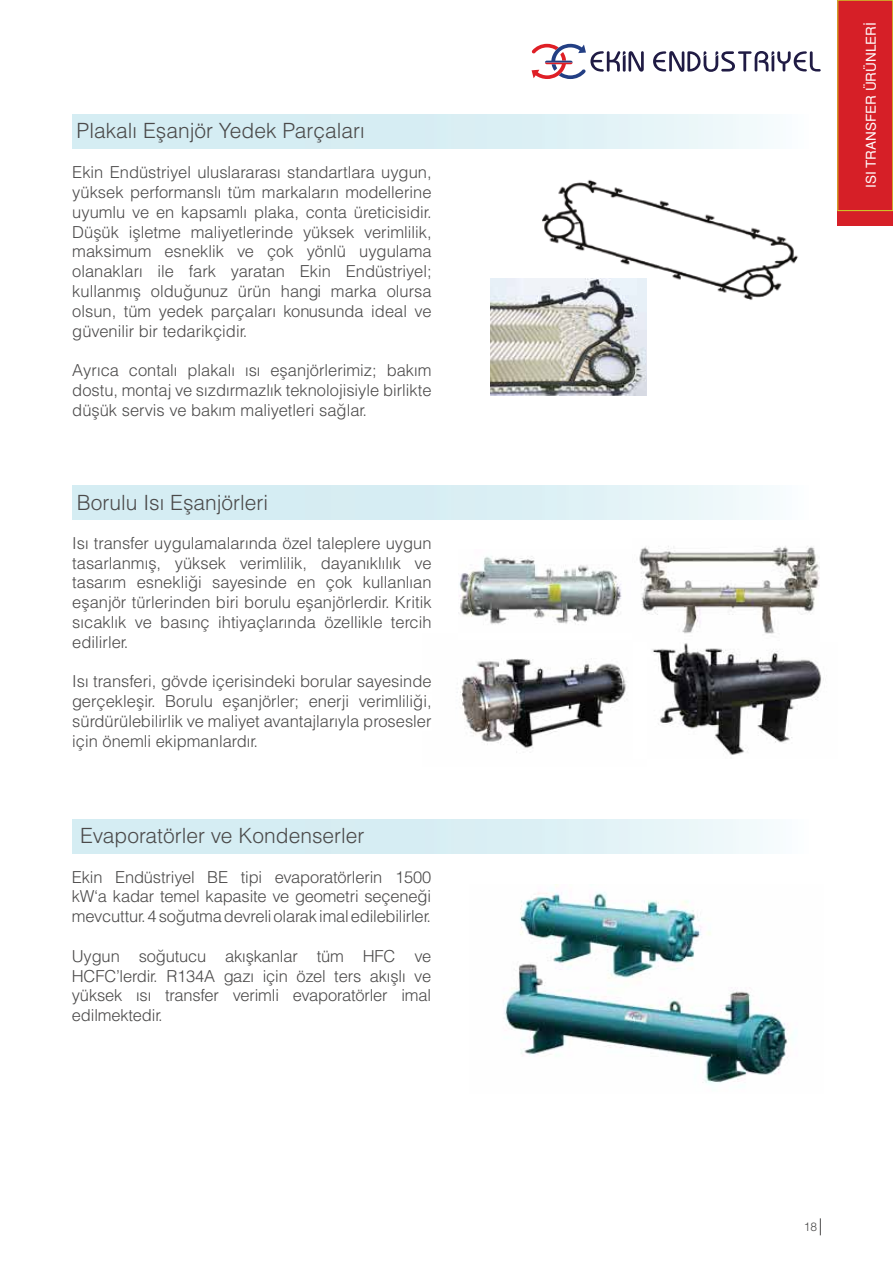
<style>
.page{position:relative;width:893px;height:1263px;background:#fff}
.page>*{position:absolute;margin:0;border:0;box-sizing:border-box;transform-origin:0 0}
.t1{font:21px "Helvetica Light Normal Tr";color:#4b4a4a}
.t2{font:16.5px/19.8px "Helvetica Light Normal Tr";color:#4b4a4a;text-align:justify}
.t3{font:13.5px "Helvetica Normal Tr";color:#fff}
.t4{font:12px "Helvetica Light Normal Tr";color:#4b4a4a}
.s1{color:#4b4a49}
</style>
<div class="page">
<svg style="left:820px;top:1218px;width:1px;height:17px"></svg>
<svg style="left:531px;top:44px;width:113px;height:35px"></svg>
<svg style="left:653px;top:51px;width:168px;height:21px"></svg>
<img style="left:529px;top:179px;width:269px;height:134px">
<img style="left:504px;top:884px;width:289px;height:200px">
<img style="left:490px;top:279px;width:156px;height:117px">
<div style="left:72px;top:115px;width:749px;height:34px;background:linear-gradient(to right,#cce9f0,#f0f8fb)"></div>
<div style="left:72px;top:485px;width:749px;height:34px;background:linear-gradient(to right,#cce9f0,#f0f8fb)"></div>
<div style="left:72px;top:819px;width:749px;height:34px;background:linear-gradient(to right,#cce9f0,#f0f8fb)"></div>
<img style="left:652px;top:643px;width:169px;height:112px">
<img style="left:457px;top:658px;width:169px;height:95px">
<img style="left:459px;top:556px;width:163px;height:69px">
<img style="left:639px;top:546px;width:180px;height:88px">
<div style="left:838px;top:0;width:55px;height:225px;background:#d61f27"></div>
<div style="left:838px;top:0;width:55px;height:211px;border:1px solid #ced629"></div>
<p class="t1" style="left:77px;top:120px;width:290px">Plakalı Eşanjör Yedek Parçaları</p>
<p class="t2" style="left:72px;top:164px;width:361px">Ekin Endüstriyel uluslararası standartlara uygun, yüksek performanslı tüm markaların modellerine uyumlu ve en kapsamlı plaka, conta üreticisidir.<br>Düşük işletme maliyetlerinde yüksek verimlilik, maksimum esneklik ve çok yönlü uygulama olanakları ile fark yaratan Ekin Endüstriyel; kullanmış olduğunuz ürün hangi marka olursa olsun, tüm yedek parçaları konusunda ideal ve güvenilir bir tedarikçidir.</p>
<p class="t2" style="left:72px;top:362px;width:361px">Ayrıca contalı plakalı ısı eşanjörlerimiz; bakım dostu, montaj ve sızdırmazlık teknolojisiyle birlikte düşük servis ve bakım maliyetleri sağlar.</p>
<p class="t1" style="left:77px;top:492px;width:193px">Borulu Isı Eşanjörleri</p>
<p class="t2" style="left:72px;top:534px;width:361px">Isı transfer uygulamalarında özel taleplere uygun tasarlanmış, yüksek verimlilik, dayanıklılık ve tasarım esnekliği sayesinde en çok kullanlıan eşanjör türlerinden biri borulu eşanjörlerdir. Kritik sıcaklık ve basınç ihtiyaçlarında özellikle tercih edilirler.</p>
<p class="t2" style="left:72px;top:673px;width:361px">Isı transferi, gövde içerisindeki borular sayesind<span class="s1">e </span>gerçekleşir. Borulu eşanjörler; enerji verimliliğ<span class="s1">i, </span>sürdürülebilirlik ve maliyet avantajlarıyla prosesl<span class="s1">er </span>için önemli ekipmanlardır.</p>
<p class="t1" style="left:80px;top:825px;width:286px">Evaporatörler ve Kondenserler</p>
<p class="t2" style="left:72px;top:868px;width:361px">Ekin Endüstriyel BE tipi evaporatörlerin 1500 kW‘a kadar temel kapasite ve geometri seçeneği mevcuttur. 4 soğutma devreli olarak imal edilebilirler.</p>
<p class="t2" style="left:72px;top:947px;width:361px">Uygun soğutucu akışkanlar tüm HFC ve HCFC’lerdir. R134A gazı için özel ters akışlı ve yüksek ısı transfer verimli evaporatörler imal edilmektedir.</p>
<p class="t3" style="left:865px;top:188px;width:167px;rotate:-90deg">ISI TRANSFER ÜRÜNLERİ</p>
<p class="t4" style="left:804px;top:1221px;width:15px">18</p>
</div>
